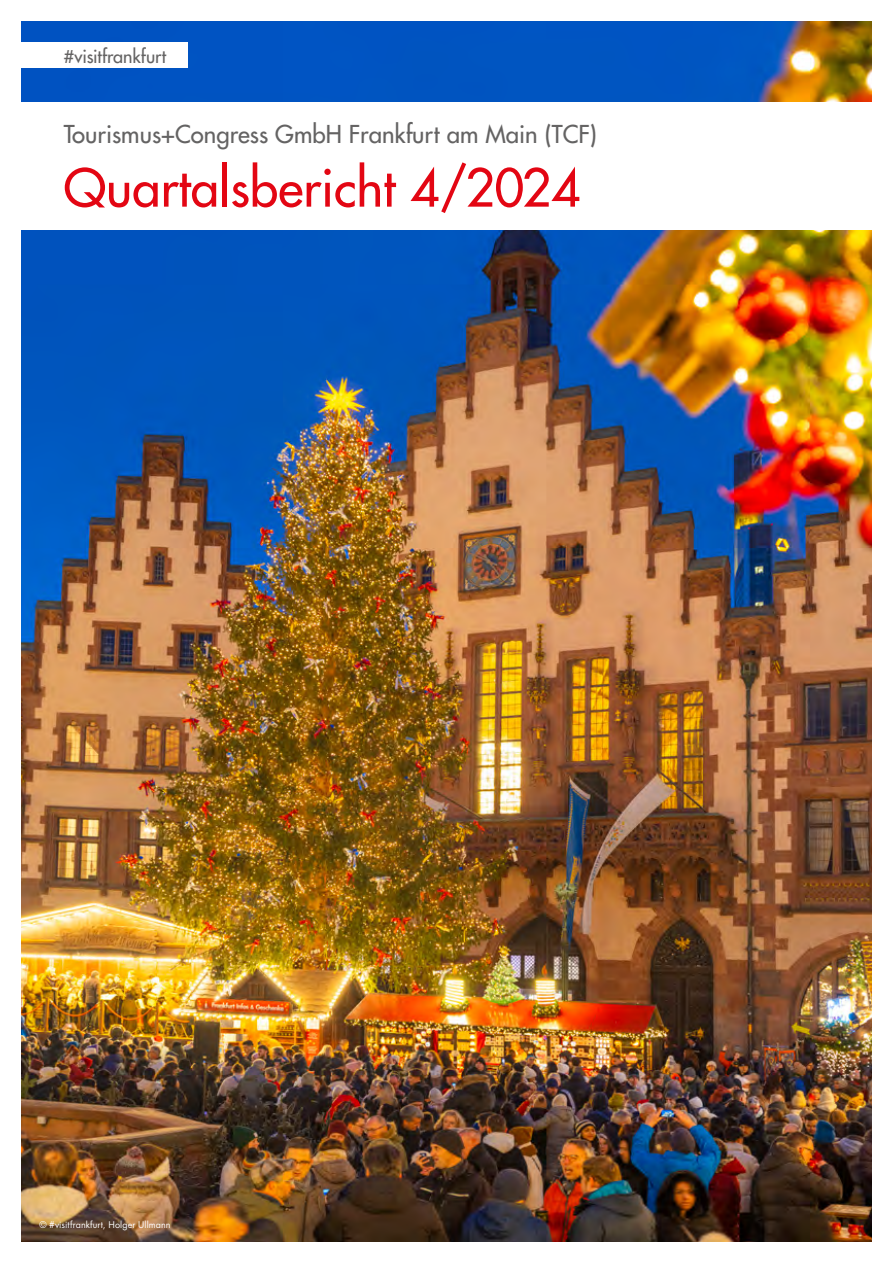
<style>
.page{position:relative;width:893px;height:1263px;background:#fff}
.page>*{position:absolute;margin:0;border:0;box-sizing:border-box;transform-origin:0 0}
.t1{font:51px "Futura";color:#e30613}
.t2{font:24px "Futura";color:#646363}
.t3{font:18px "Futura";letter-spacing:-.005em;color:#646363}
.t4{font:9px "Futura";letter-spacing:.01em;color:#fff}
</style>
<div class="page">
<img style="left:21px;top:21px;width:851px;height:1221px">
<div style="left:0;top:102px;width:893px;height:128px;background:#fff"></div>
<div style="left:0;top:43px;width:187px;height:25px;background:#fff"></div>
<p class="t3" style="left:64px;top:45px;width:104px">#visitfrankfurt</p>
<p class="t2" style="left:64px;top:119px;width:535px">Tourismus+Congress GmbH Frankfurt am Main (TCF)</p>
<h1 class="t1" style="left:64px;top:156px;width:518px">Quartalsbericht 4/2024</h1>
<p class="t4" style="left:39px;top:1218px;width:133px">© #visitfrankfurt, Holger Ullmann</p>
</div>
